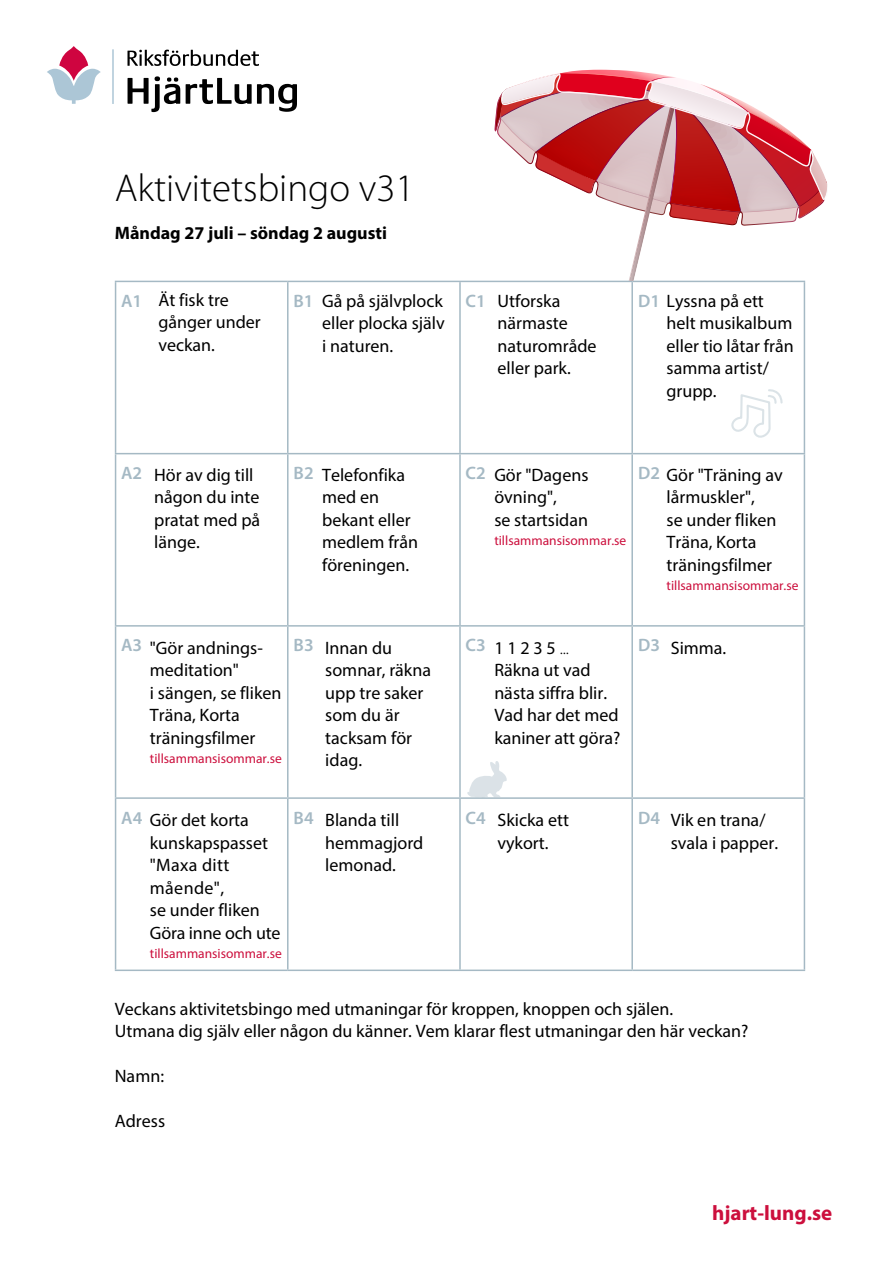
<style>
.page{position:relative;width:893px;height:1263px;background:#fff}
.page>*{position:absolute;margin:0;border:0;box-sizing:border-box;transform-origin:0 0}
.t1{font:300 39px "Myriad Pro";color:#000}
.t2{font:700 21px "Myriad Pro";color:#cc0f3d}
.t3{font:18px/22.5px "Myriad Pro";color:#000}
.t4{font:600 18px "Myriad Pro";color:#a5b9c4}
.t5{font:700 18px "Myriad Pro";color:#000}
.t6{font:13.5px "Myriad Pro";color:#cc0f3d}
.s1{font-weight:600;color:#a5b9c4}
.s2{font-weight:300}
</style>
<div class="page">
<hr style="left:115px;top:799px;width:1px;height:170px;background:#a5b9c4">
<hr style="left:287px;top:799px;width:2px;height:170px;background:#a5b9c4">
<hr style="left:459px;top:799px;width:2px;height:170px;background:#a5b9c4">
<hr style="left:631px;top:799px;width:2px;height:170px;background:#a5b9c4">
<hr style="left:804px;top:799px;width:1px;height:170px;background:#a5b9c4">
<hr style="left:115px;top:969px;width:173px;height:2px;background:#a5b9c4">
<hr style="left:288px;top:969px;width:172px;height:2px;background:#a5b9c4">
<hr style="left:460px;top:969px;width:172px;height:2px;background:#a5b9c4">
<hr style="left:632px;top:969px;width:173px;height:2px;background:#a5b9c4">
<hr style="left:115px;top:281px;width:173px;height:1px;background:#a5b9c4">
<hr style="left:115px;top:282px;width:1px;height:171px;background:#a5b9c4">
<hr style="left:288px;top:281px;width:172px;height:1px;background:#a5b9c4">
<hr style="left:287px;top:282px;width:2px;height:171px;background:#a5b9c4">
<hr style="left:460px;top:281px;width:172px;height:1px;background:#a5b9c4">
<hr style="left:459px;top:282px;width:2px;height:171px;background:#a5b9c4">
<hr style="left:632px;top:281px;width:173px;height:1px;background:#a5b9c4">
<hr style="left:631px;top:282px;width:2px;height:171px;background:#a5b9c4">
<hr style="left:804px;top:282px;width:1px;height:171px;background:#a5b9c4">
<hr style="left:115px;top:453px;width:173px;height:1px;background:#a5b9c4">
<hr style="left:115px;top:454px;width:1px;height:171px;background:#a5b9c4">
<hr style="left:288px;top:453px;width:172px;height:1px;background:#a5b9c4">
<hr style="left:287px;top:454px;width:2px;height:171px;background:#a5b9c4">
<hr style="left:460px;top:453px;width:172px;height:1px;background:#a5b9c4">
<hr style="left:459px;top:454px;width:2px;height:171px;background:#a5b9c4">
<hr style="left:632px;top:453px;width:173px;height:1px;background:#a5b9c4">
<hr style="left:631px;top:454px;width:2px;height:171px;background:#a5b9c4">
<hr style="left:804px;top:454px;width:1px;height:171px;background:#a5b9c4">
<hr style="left:115px;top:625px;width:173px;height:2px;background:#a5b9c4">
<hr style="left:115px;top:627px;width:1px;height:170px;background:#a5b9c4">
<hr style="left:288px;top:625px;width:172px;height:2px;background:#a5b9c4">
<hr style="left:287px;top:627px;width:2px;height:170px;background:#a5b9c4">
<hr style="left:460px;top:625px;width:172px;height:2px;background:#a5b9c4">
<hr style="left:459px;top:627px;width:2px;height:170px;background:#a5b9c4">
<hr style="left:632px;top:625px;width:173px;height:2px;background:#a5b9c4">
<hr style="left:631px;top:627px;width:2px;height:170px;background:#a5b9c4">
<hr style="left:804px;top:627px;width:1px;height:170px;background:#a5b9c4">
<hr style="left:115px;top:797px;width:173px;height:2px;background:#a5b9c4">
<hr style="left:288px;top:797px;width:172px;height:2px;background:#a5b9c4">
<hr style="left:460px;top:797px;width:172px;height:2px;background:#a5b9c4">
<hr style="left:632px;top:797px;width:173px;height:2px;background:#a5b9c4">
<svg style="left:127px;top:50px;width:132px;height:16px"></svg>
<hr style="left:113px;top:49px;width:1px;height:55px;background:#acc6d6">
<svg style="left:47px;top:46px;width:54px;height:58px"></svg>
<svg style="left:128px;top:76px;width:52px;height:36px"></svg>
<svg style="left:186px;top:78px;width:111px;height:34px"></svg>
<svg style="left:495px;top:69px;width:333px;height:212px"></svg>
<svg style="left:731px;top:389px;width:52px;height:49px"></svg>
<svg style="left:467px;top:761px;width:40px;height:36px"></svg>
<h1 class="t1" style="left:115px;top:165px;width:301px">Aktivitetsbingo v31</h1>
<p class="t5" style="left:115px;top:221px;width:274px">Måndag 27 juli – söndag 2 augusti</p>
<p class="t3" style="left:158px;top:288px;width:104px">Ät fisk tre gånger under veckan.</p>
<p class="t4" style="left:121px;top:289px;width:23px">A1</p>
<p class="t4" style="left:293px;top:289px;width:22px">B1</p>
<p class="t4" style="left:466px;top:289px;width:22px">C1</p>
<p class="t3" style="left:638px;top:289px;width:127px"><span class="s1">D1</span> Lyssna på ett</p>
<p class="t3" style="left:322px;top:289px;width:124px;text-align:justify">Gå på självplock eller plocka själv i naturen.</p>
<p class="t3" style="left:497px;top:289px;width:101px">Utforska närmaste naturområde eller park.</p>
<p class="t3" style="left:666px;top:312px;width:129px">helt musikalbum eller tio låtar från samma artist/ grupp.</p>
<p class="t4" style="left:121px;top:462px;width:23px">A2</p>
<p class="t4" style="left:293px;top:462px;width:22px">B2</p>
<p class="t4" style="left:466px;top:462px;width:22px">C2</p>
<p class="t3" style="left:638px;top:463px;width:146px"><span class="s1">D2</span> Gör "Träning av</p>
<p class="t3" style="left:322px;top:463px;width:98px">Telefonfika med en bekant eller medlem från föreningen.</p>
<p class="t3" style="left:154px;top:463px;width:108px">Hör av dig till någon du inte pratat med på länge.</p>
<p class="t3" style="left:494px;top:463px;width:96px">Gör "Dagens övning",<br>se startsidan</p>
<p class="t6" style="left:494px;top:532px;width:133px">tillsammansisommar.se</p>
<p class="t3" style="left:666px;top:485px;width:111px">lårmuskler",<br>se under fliken<br>Träna, Korta träningsfilmer</p>
<p class="t6" style="left:666px;top:577px;width:133px">tillsammansisommar.se</p>
<p class="t4" style="left:121px;top:634px;width:23px">A3</p>
<p class="t4" style="left:293px;top:634px;width:22px">B3</p>
<p class="t4" style="left:466px;top:634px;width:22px">C3</p>
<p class="t4" style="left:638px;top:634px;width:23px">D3</p>
<p class="t3" style="left:150px;top:636px;width:133px">"Gör andnings&shy;meditation"<br>i sängen, se fliken<br>Träna, Korta träningsfilmer</p>
<p class="t6" style="left:150px;top:750px;width:133px">tillsammansisommar.se</p>
<p class="t3" style="left:325px;top:636px;width:107px">Innan du somnar, räkna upp tre saker som du är tacksam för idag.</p>
<p class="t3" style="left:494px;top:636px;width:128px">1 1 2 3 5 <span class="s2">...<br></span>Räkna ut vad nästa siffra blir.<br>Vad har det med kaniner att göra?</p>
<p class="t3" style="left:671px;top:636px;width:57px">Simma.</p>
<p class="t4" style="left:121px;top:806px;width:23px">A4</p>
<p class="t4" style="left:293px;top:806px;width:22px">B4</p>
<p class="t4" style="left:466px;top:806px;width:22px">C4</p>
<p class="t4" style="left:638px;top:806px;width:23px">D4</p>
<p class="t3" style="left:150px;top:809px;width:132px">Gör det korta kunskapspasset "Maxa ditt mående",<br>se under fliken<br>Göra inne och ute</p>
<p class="t6" style="left:150px;top:945px;width:133px">tillsammansisommar.se</p>
<p class="t3" style="left:325px;top:809px;width:100px">Blanda till hemmagjord lemonad.</p>
<p class="t3" style="left:497px;top:809px;width:73px">Skicka ett vykort.</p>
<p class="t3" style="left:671px;top:809px;width:109px">Vik en trana/ svala i papper.</p>
<p class="t3" style="left:115px;top:997px;width:635px">Veckans aktivitetsbingo med utmaningar för kroppen, knoppen och själen.<br>Utmana dig själv eller någon du känner. Vem klarar flest utmaningar den här veckan?</p>
<p class="t3" style="left:115px;top:1065px;width:51px">Namn:</p>
<p class="t3" style="left:115px;top:1110px;width:52px">Adress</p>
<p class="t2" style="left:712px;top:1199px;width:122px">hjart-lung.se</p>
</div>
